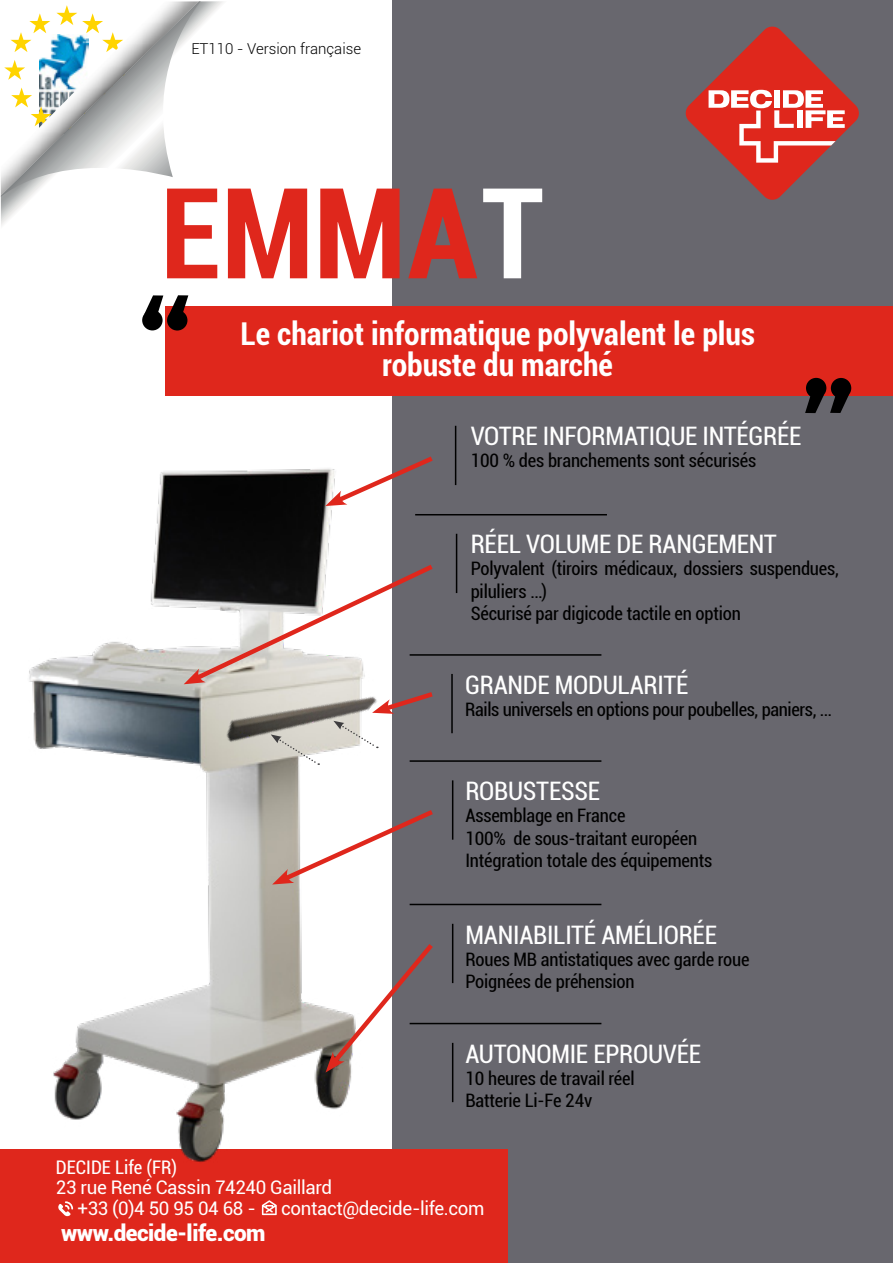
<style>
.page{position:relative;width:893px;height:1263px;background:#fff}
.page>*{position:absolute;margin:0;border:0;box-sizing:border-box;transform-origin:0 0}
.t1{font:700 condensed 126.15px "Roboto";letter-spacing:.005em;color:#df271c}
.t2{font:700 condensed 31.5px/31.5px "Roboto";color:#fff;text-align:center}
.t3{font:condensed 25.5px "Roboto";letter-spacing:-.01em;color:#fff}
.t4{font:900 22.5px "Roboto";letter-spacing:-.02em;color:#fff}
.t5{font:18.75px/20.7px "Roboto";letter-spacing:-.02em;color:#fff}
.t6{font:condensed 18.75px "Roboto";color:#fff}
.t7{font:condensed 18.6px/22.2px "Roboto";letter-spacing:-.01em;color:#000}
.t8{font:300 15px "Roboto";color:#000}
.s1{color:#fff}
</style>
<div class="page">
<div style="left:392px;top:0;width:501px;height:1263px;background:#68676e"></div>
<div style="left:0;top:1149px;width:508px;height:114px;background:#df271c"></div>
<img style="left:29px;top:425px;width:442px;height:737px">
<svg style="left:685px;top:26px;width:174px;height:174px"></svg>
<div style="left:165px;top:306px;width:728px;height:89px;background:#df271c"></div>
<hr style="left:415px;top:514px;width:192px;height:1px;background:#000">
<hr style="left:410px;top:760px;width:191px;height:2px;background:#000">
<hr style="left:455px;top:426px;width:1px;height:59px;background:#000">
<hr style="left:456px;top:534px;width:1px;height:59px;background:#000">
<hr style="left:451px;top:674px;width:2px;height:59px;background:#000">
<hr style="left:452px;top:780px;width:1px;height:60px;background:#000">
<hr style="left:410px;top:654px;width:191px;height:2px;background:#000">
<svg style="left:1px;top:1px;width:222px;height:225px"></svg>
<svg style="left:1px;top:1px;width:200px;height:196px"></svg>
<div style="left:142px;top:310px;width:21px;height:20px;background:#000;border-radius:50%"></div>
<div style="left:167px;top:310px;width:20px;height:20px;background:#000;border-radius:50%"></div>
<svg style="left:144px;top:295px;width:19px;height:19px"></svg>
<svg style="left:169px;top:295px;width:19px;height:19px"></svg>
<div style="left:831px;top:378px;width:20px;height:20px;background:#000;border-radius:50%"></div>
<div style="left:806px;top:378px;width:20px;height:20px;background:#000;border-radius:50%"></div>
<svg style="left:830px;top:394px;width:19px;height:19px"></svg>
<svg style="left:805px;top:394px;width:19px;height:19px"></svg>
<hr style="left:410px;top:904px;width:191px;height:1px;background:#000">
<hr style="left:452px;top:924px;width:1px;height:59px;background:#000">
<hr style="left:410px;top:1023px;width:191px;height:1px;background:#000">
<hr style="left:452px;top:1043px;width:1px;height:59px;background:#000">
<svg style="left:325px;top:453px;width:113px;height:54px"></svg>
<svg style="left:272px;top:806px;width:166px;height:79px"></svg>
<svg style="left:325px;top:939px;width:112px;height:133px"></svg>
<svg style="left:184px;top:561px;width:254px;height:154px"></svg>
<img style="left:168px;top:596px;width:253px;height:265px">
<svg style="left:271px;top:734px;width:48px;height:31px"></svg>
<svg style="left:333px;top:721px;width:45px;height:28px"></svg>
<svg style="left:58px;top:1201px;width:15px;height:15px"></svg>
<svg style="left:262px;top:1200px;width:15px;height:15px"></svg>
<p class="t8" style="left:191px;top:38px;width:171px">ET110 - Version française</p>
<h1 class="t1" style="left:160px;top:145px;width:385px">EMMA<span class="s1">T</span></h1>
<h2 class="t2" style="left:240px;top:316px;width:516px">Le chariot informatique polyvalent le plus robuste du marché</h2>
<h3 class="t3" style="left:471px;top:418px;width:332px">VOTRE INFORMATIQUE INTÉGRÉE</h3>
<p class="t7" style="left:471px;top:449px;width:287px">100 % des branchements sont sécurisés</p>
<h3 class="t3" style="left:471px;top:526px;width:308px">RÉEL VOLUME DE RANGEMENT</h3>
<p class="t7" style="left:471px;top:557px;width:370px">Polyvalent (tiroirs médicaux, dossiers suspendues, piluliers …)<br>Sécurisé par digicode tactile en option</p>
<h3 class="t3" style="left:465px;top:667px;width:225px">GRANDE MODULARITÉ</h3>
<p class="t7" style="left:465px;top:698px;width:367px">Rails universels en options pour poubelles, paniers, …</p>
<h3 class="t3" style="left:465px;top:773px;width:136px">ROBUSTESSE</h3>
<p class="t7" style="left:465px;top:804px;width:248px">Assemblage en France<br>100% de sous-traitant européen<br>Intégration totale des équipements</p>
<h3 class="t3" style="left:465px;top:917px;width:253px">MANIABILITÉ AMÉLIORÉE</h3>
<p class="t7" style="left:465px;top:947px;width:286px">Roues MB antistatiques avec garde roue<br>Poignées de préhension</p>
<h3 class="t3" style="left:465px;top:1036px;width:237px">AUTONOMIE EPROUVÉE</h3>
<p class="t7" style="left:465px;top:1066px;width:171px">10 heures de travail réel<br>Batterie Li-Fe 24v</p>
<p class="t6" style="left:56px;top:1154px;width:123px">DECIDE Life (FR)</p>
<p class="t5" style="left:77px;top:1177px;width:256px;text-indent:-21px">23 rue René Cassin 74240 Gaillard +33 (0)4 50 95 04 68 -</p>
<p class="t5" style="left:281px;top:1197px;width:205px">contact@decide-life.com</p>
<p class="t4" style="left:61px;top:1216px;width:206px">www.decide-life.com</p>
</div>
